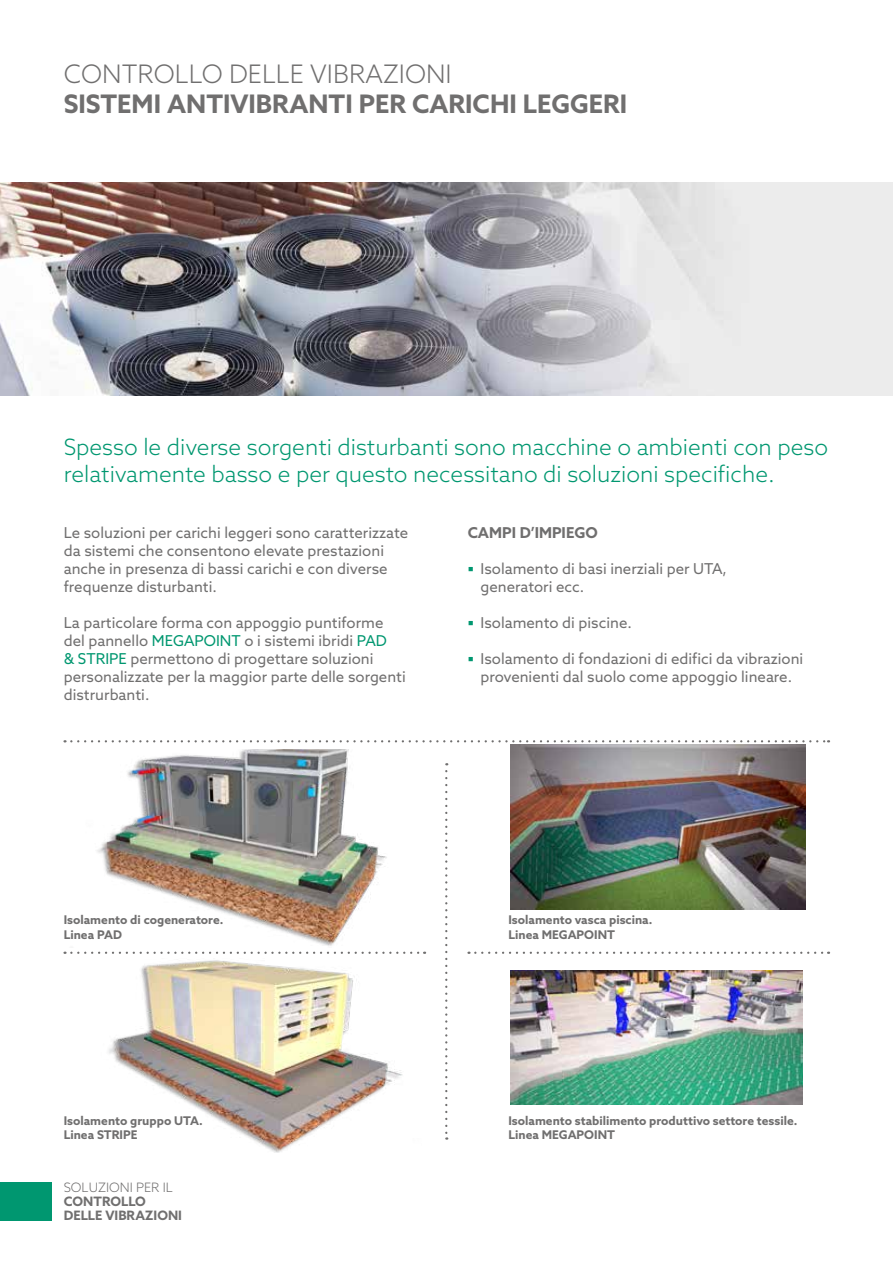
<style>
.page{position:relative;width:893px;height:1263px;background:#fff}
.page>*{position:absolute;margin:0;border:0;box-sizing:border-box;transform-origin:0 0}
.t1{font:700 25.5px "Azo Sans";color:#706f6f}
.t2{font:300 25.5px "Azo Sans";color:#706f6f}
.t3{font:300 22.5px/27px "Azo Sans";color:#009770}
.t4{font:15px/18px "Azo Sans";color:#706f6f}
.t5{font:700 15px "Azo Sans";color:#706f6f}
.t6{font:700 12.9px/14.1px "Azo Sans";color:#706f6f}
.t7{font:300 12.9px "Azo Sans";color:#706f6f}
.t8{font:700 12px/14.4px "Azo Sans";color:#706f6f}
.s1{color:#009770}
.s2{font-family:"Lato";font-weight:600;color:#009770}
</style>
<div class="page">
<img style="left:0;top:183px;width:893px;height:212px">
<div style="left:0;top:1182px;width:51px;height:38px;background:#009770"></div>
<svg style="left:65px;top:740px;width:764px;height:2px"></svg>
<svg style="left:65px;top:952px;width:360px;height:2px"></svg>
<svg style="left:475px;top:952px;width:354px;height:2px"></svg>
<svg style="left:445px;top:771px;width:2px;height:369px"></svg>
<img style="left:510px;top:970px;width:292px;height:134px">
<img style="left:109px;top:960px;width:294px;height:192px">
<img style="left:97px;top:749px;width:290px;height:197px">
<img style="left:510px;top:745px;width:295px;height:165px">
<h1 class="t2" style="left:64px;top:58px;width:389px">CONTROLLO DELLE VIBRAZIONI</h1>
<h1 class="t1" style="left:64px;top:87px;width:565px">SISTEMI ANTIVIBRANTI PER CARICHI LEGGERI</h1>
<h2 class="t3" style="left:64px;top:434px;width:766px">Spesso le diverse sorgenti disturbanti sono macchine o ambienti con peso relativamente basso e per questo necessitano di soluzioni specifiche.</h2>
<p class="t4" style="left:64px;top:523px;width:346px">Le soluzioni per carichi leggeri sono caratterizzate da sistemi che consentono elevate prestazioni anche in presenza di bassi carichi e con diverse frequenze disturbanti.</p>
<p class="t4" style="left:64px;top:613px;width:344px">La particolare forma con appoggio puntiforme del pannello <span class="s1">MEGAPOINT</span> o i sistemi ibridi <span class="s1">PAD<br>&amp; STRIPE</span> permettono di progettare soluzioni personalizzate per la maggior parte delle sorgenti distrurbanti.</p>
<p class="t5" style="left:468px;top:522px;width:132px">CAMPI D’IMPIEGO</p>
<p class="t4" style="left:480px;top:559px;width:248px;text-indent:-13px"><span class="s2">▪</span> Isolamento di basi inerziali per UTA, generatori ecc.</p>
<p class="t4" style="left:468px;top:613px;width:166px"><span class="s2">▪</span> Isolamento di piscine.</p>
<p class="t4" style="left:468px;top:649px;width:337px;text-align:center"><span class="s2">▪</span> Isolamento di fondazioni di edifici da vibrazioni provenienti dal suolo come appoggio lineare.</p>
<p class="t8" style="left:64px;top:912px;width:161px">Isolamento di cogeneratore.<br>Linea PAD</p>
<p class="t8" style="left:508px;top:912px;width:145px">Isolamento vasca piscina.<br>Linea MEGAPOINT</p>
<p class="t8" style="left:64px;top:1113px;width:140px">Isolamento gruppo UTA.<br>Linea STRIPE</p>
<p class="t7" style="left:64px;top:1179px;width:111px">SOLUZIONI PER IL</p>
<p class="t6" style="left:64px;top:1194px;width:120px">CONTROLLO<br>DELLE VIBRAZIONI</p>
<p class="t8" style="left:508px;top:1113px;width:290px">Isolamento stabilimento produttivo settore tessile.<br>Linea MEGAPOINT</p>
</div>
